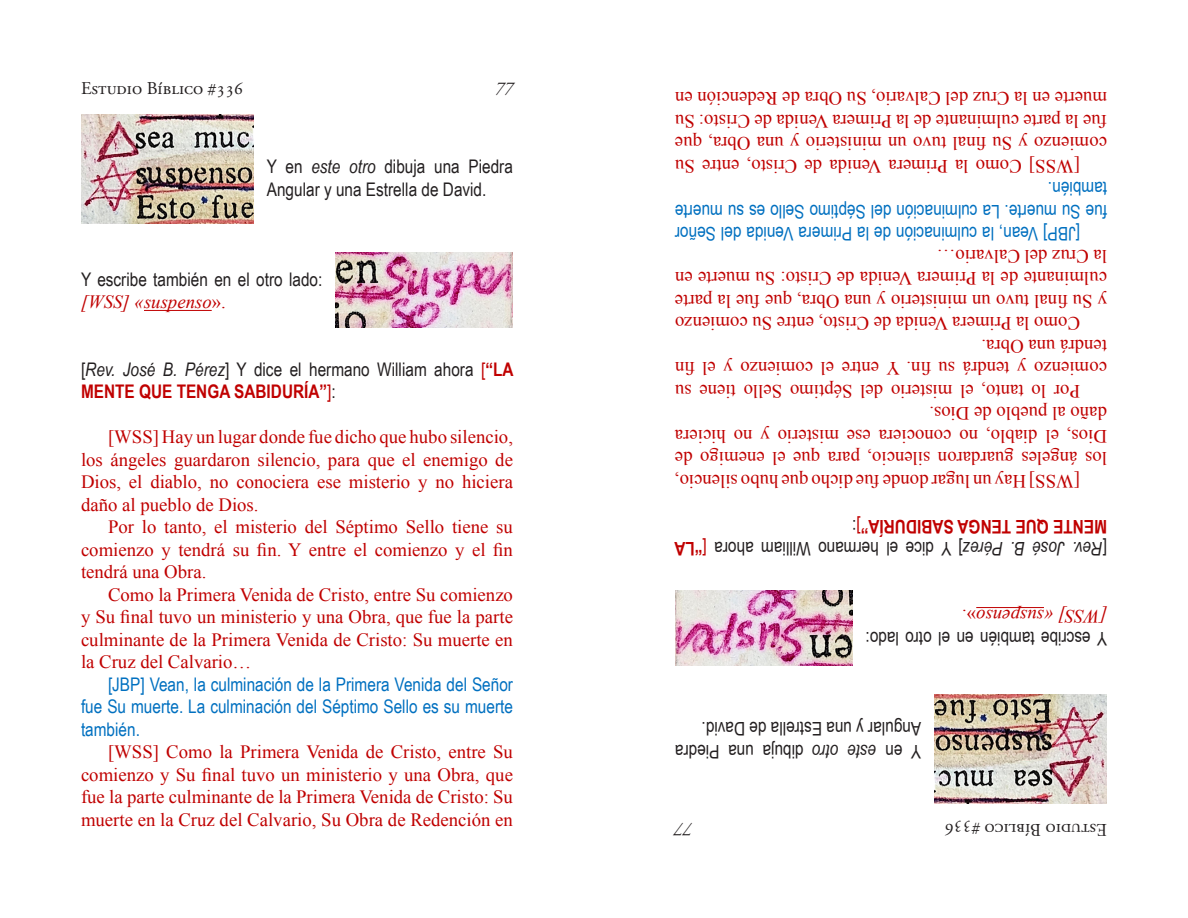
<style>
.page{position:relative;width:1188px;height:918px;background:#fff}
.page>*{position:absolute;margin:0;border:0;box-sizing:border-box;transform-origin:0 0}
.t1{font:18.75px/22.5px "Times New Roman";color:#c00000;text-align:justify}
.t2{font:18.75px/22.5px "Arial Narrow";color:#231f20}
.t3{font:18.75px/22.5px "Arial Narrow";color:#0070c0;text-align:justify}
.t4{font:italic 18.75px "Times New Roman";color:#c00000}
.t5{font:italic 18.75px "Arial Narrow";color:#231f20}
.t6{font:18px "Adobe Garamond Pro";color:#231f20}
.t7{font:italic 18px "Adobe Garamond Pro";color:#231f20}
.s1{font-style:italic}
.s2{font-style:normal}
.s3{color:#c00000}
.s4{font-weight:700;color:#c00000}
</style>
<div class="page">
<hr style="left:144px;top:310px;width:68px;height:1px;background:#c00000">
<img style="left:81px;top:115px;width:172px;height:108px">
<img style="left:336px;top:253px;width:177px;height:74px">
<hr style="left:976px;top:607px;width:68px;height:1px;background:#c00000">
<img style="left:935px;top:695px;width:172px;height:108px">
<img style="left:675px;top:591px;width:177px;height:74px">
<p class="t6" style="left:81px;top:78px;width:164px">Estudio Bíblico #336</p>
<p class="t7" style="left:495px;top:78px;width:19px">77</p>
<p class="t2" style="left:267px;top:155px;width:248px">Y en <span class="s1">este otro</span> dibuja una Piedra<br>Angular y una Estrella de David.</p>
<p class="t2" style="left:81px;top:267px;width:243px">Y escribe también en el otro lado:</p>
<p class="t4" style="left:81px;top:289px;width:146px">[WSS] «suspenso<span class="s2">».</span></p>
<p class="t2" style="left:81px;top:357px;width:434px">[<span class="s1">Rev. José B. Pérez</span>] Y dice el hermano William ahora <span class="s3">[</span><span class="s4">“LA<br>MENTE QUE TENGA SABIDURÍA”</span><span class="s3">]</span>:</p>
<p class="t1" style="left:81px;top:426px;width:434px;text-indent:27px">[WSS] Hay un lugar donde fue dicho que hubo silencio, los ángeles guardaron silencio, para que el enemigo de Dios, el diablo, no conociera ese misterio y no hiciera daño al pueblo de Dios.</p>
<p class="t1" style="left:81px;top:516px;width:434px;text-indent:27px">Por lo tanto, el misterio del Séptimo Sello tiene su comienzo y tendrá su fin. Y entre el comienzo y el fin tendrá una Obra.</p>
<p class="t1" style="left:81px;top:583px;width:434px;text-indent:27px">Como la Primera Venida de Cristo, entre Su comienzo y Su final tuvo un ministerio y una Obra, que fue la parte culminante de la Primera Venida de Cristo: Su muerte en la Cruz del Calvario…</p>
<p class="t3" style="left:81px;top:672px;width:434px;text-indent:27px">[JBP] Vean, la culminación de la Primera Venida del Señor fue Su muerte. La culminación del Séptimo Sello es su muerte también.</p>
<p class="t1" style="left:81px;top:741px;width:434px;text-indent:27px">[WSS] Como la Primera Venida de Cristo, entre Su comienzo y Su final tuvo un ministerio y una Obra, que fue la parte culminante de la Primera Venida de Cristo: Su muerte en la Cruz del Calvario, Su Obra de Redención en</p>
<p class="t1" style="left:1107px;top:177px;width:434px;text-indent:27px;rotate:-180deg">[WSS] Como la Primera Venida de Cristo, entre Su comienzo y Su final tuvo un ministerio y una Obra, que fue la parte culminante de la Primera Venida de Cristo: Su muerte en la Cruz del Calvario, Su Obra de Redención en</p>
<p class="t3" style="left:1107px;top:246px;width:434px;text-indent:27px;rotate:-180deg">[JBP] Vean, la culminación de la Primera Venida del Señor fue Su muerte. La culminación del Séptimo Sello es su muerte también.</p>
<p class="t1" style="left:1107px;top:335px;width:434px;text-indent:27px;rotate:-180deg">Como la Primera Venida de Cristo, entre Su comienzo y Su final tuvo un ministerio y una Obra, que fue la parte culminante de la Primera Venida de Cristo: Su muerte en la Cruz del Calvario…</p>
<p class="t1" style="left:1107px;top:402px;width:434px;text-indent:27px;rotate:-180deg">Por lo tanto, el misterio del Séptimo Sello tiene su comienzo y tendrá su fin. Y entre el comienzo y el fin tendrá una Obra.</p>
<p class="t1" style="left:1107px;top:492px;width:434px;text-indent:27px;rotate:-180deg">[WSS] Hay un lugar donde fue dicho que hubo silencio, los ángeles guardaron silencio, para que el enemigo de Dios, el diablo, no conociera ese misterio y no hiciera daño al pueblo de Dios.</p>
<p class="t2" style="left:1107px;top:561px;width:434px;rotate:-180deg">[<span class="s1">Rev. José B. Pérez</span>] Y dice el hermano William ahora <span class="s3">[</span><span class="s4">“LA<br>MENTE QUE TENGA SABIDURÍA”</span> :<span class="s3">]</span></p>
<p class="t4" style="left:1107px;top:629px;width:146px;rotate:-180deg">[WSS] «suspenso<span class="s2">».</span></p>
<p class="t2" style="left:1107px;top:651px;width:243px;rotate:-180deg">Y escribe también en el otro lado:</p>
<p class="t2" style="left:921px;top:763px;width:221px;rotate:-180deg">Y en<br>Angular y una Estrella de David.</p>
<p class="t2" style="left:804px;top:763px;width:130px;rotate:-180deg">dibuja una Piedra</p>
<p class="t5" style="left:877px;top:764px;width:66px;rotate:-180deg">este otro</p>
<p class="t7" style="left:693px;top:840px;width:19px;rotate:-180deg">77</p>
<p class="t6" style="left:1107px;top:840px;width:164px;rotate:-180deg">Estudio Bíblico #336</p>
</div>
